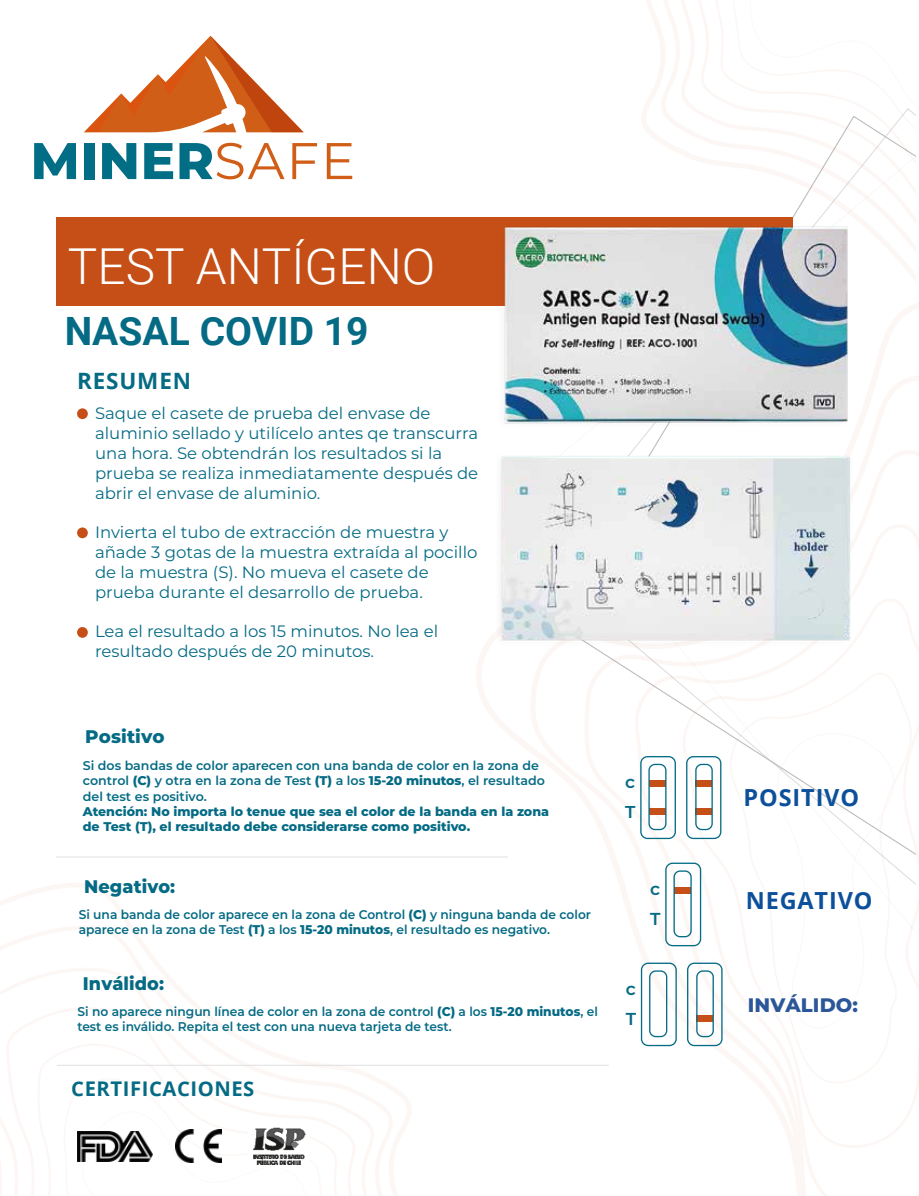
<style>
.page{position:relative;width:919px;height:1196px;background:#fff}
.page>*{position:absolute;margin:0;border:0;box-sizing:border-box;transform-origin:0 0}
.t1{font:800 51.45px "Montserrat";letter-spacing:.015em;color:#016e85}
.t2{font:300 49.5px "Roboto";color:#fff}
.t3{font:700 39px "Roboto";color:#056b84}
.t4{font:700 23.55px "Open Sans";letter-spacing:.035em;color:#0c509b}
.t5{font:700 22.5px "Open Sans";letter-spacing:.035em;color:#056b84}
.t6{font:700 20.25px "Open Sans";letter-spacing:.03em;color:#056b84}
.t7{font:800 19.5px "Montserrat";letter-spacing:.005em;color:#2b5698}
.t8{font:800 18.3px "Montserrat";letter-spacing:.005em;color:#056b84}
.t9{font:600 17.25px/30.2px "Montserrat";color:#066b85}
.t10{font:600 17.1px/30px "Montserrat";color:#066b85}
.t11{font:16.5px/19.8px "Montserrat";color:#056b84}
.t12{font:600 12.6px/15.1px "Montserrat";color:#056b84}
.t13{font:800 12.6px/15.1px "Montserrat";color:#056b84}
.s1{font-weight:400;color:#d05e17}
.s2{font-weight:800}
</style>
<div class="page">
<div style="left:56px;top:217px;width:736px;height:88px;background:#c54f17"></div>
<svg style="left:84px;top:36px;width:220px;height:96px"></svg>
<svg style="left:645px;top:0;width:21px;height:146px"></svg>
<svg style="left:666px;top:0;width:21px;height:149px"></svg>
<svg style="left:687px;top:0;width:22px;height:143px"></svg>
<svg style="left:709px;top:0;width:205px;height:149px"></svg>
<svg style="left:0;top:883px;width:412px;height:239px"></svg>
<svg style="left:0;top:925px;width:408px;height:270px"></svg>
<svg style="left:0;top:967px;width:387px;height:228px"></svg>
<svg style="left:6px;top:1007px;width:361px;height:188px"></svg>
<svg style="left:37px;top:1043px;width:310px;height:152px"></svg>
<svg style="left:63px;top:1077px;width:264px;height:118px"></svg>
<svg style="left:584px;top:451px;width:334px;height:615px"></svg>
<svg style="left:634px;top:521px;width:284px;height:674px"></svg>
<svg style="left:682px;top:596px;width:236px;height:557px"></svg>
<svg style="left:729px;top:695px;width:182px;height:392px"></svg>
<svg style="left:776px;top:728px;width:118px;height:300px"></svg>
<hr style="left:56px;top:856px;width:451px;height:1px;background:#e0e0e1">
<hr style="left:57px;top:1064px;width:551px;height:1px;background:#e0e0e1">
<img style="left:77px;top:1130px;width:75px;height:31px">
<svg style="left:686px;top:756px;width:35px;height:83px"></svg>
<svg style="left:640px;top:756px;width:35px;height:83px"></svg>
<svg style="left:665px;top:862px;width:36px;height:84px"></svg>
<svg style="left:686px;top:962px;width:36px;height:83px"></svg>
<svg style="left:640px;top:962px;width:36px;height:83px"></svg>
<img style="left:176px;top:1129px;width:45px;height:32px">
<img style="left:436px;top:149px;width:478px;height:546px">
<div style="left:77px;top:408px;width:11px;height:11px;background:#c54f17;border-radius:50%"></div>
<div style="left:77px;top:527px;width:11px;height:11px;background:#c54f17;border-radius:50%"></div>
<div style="left:77px;top:627px;width:11px;height:10px;background:#c54f17;border-radius:50%"></div>
<img style="left:248px;top:1124px;width:60px;height:43px">
<h1 class="t1" style="left:31px;top:123px;width:326px">MINER<span class="s1">SAFE</span></h1>
<h2 class="t2" style="left:68px;top:232px;width:369px">TEST ANTÍGENO</h2>
<h3 class="t3" style="left:65px;top:304px;width:305px">NASAL COVID 19</h3>
<h3 class="t5" style="left:77px;top:364px;width:115px">RESUMEN</h3>
<h3 class="t11" style="left:95px;top:403px;width:384px">Saque el casete de prueba del envase de aluminio sellado y utilícelo antes qe transcurra una hora. Se obtendrán los resultados si la prueba se realiza inmediatamente después de abrir el envase de aluminio.</h3>
<h3 class="t11" style="left:95px;top:521px;width:384px">Invierta el tubo de extracción de muestra y añade 3 gotas de la muestra extraída al pocillo de la muestra (S). No mueva el casete de prueba durante el desarrollo de prueba.</h3>
<h3 class="t11" style="left:95px;top:620px;width:344px">Lea el resultado a los 15 minutos. No lea el resultado después de 20 minutos.</h3>
<h3 class="t8" style="left:85px;top:722px;width:81px">Positivo</h3>
<p class="t12" style="left:83px;top:757px;width:463px">Si dos bandas de color aparecen con una banda de color en la zona de control <span class="s2">(C)</span> y otra en la zona de Test <span class="s2">(T)</span> a los <span class="s2">15-20 minutos</span>, el resultado del test es positivo.</p>
<p class="t13" style="left:83px;top:802px;width:467px">Atención: No importa lo tenue que sea el color de la banda en la zona de Test (T), el resultado debe considerarse como positivo.</p>
<h3 class="t8" style="left:84px;top:873px;width:93px">Negativo:</h3>
<p class="t12" style="left:79px;top:906px;width:513px">Si una banda de color aparece en la zona de Control <span class="s2">(C)</span> y ninguna banda de color aparece en la zona de Test <span class="s2">(T)</span> a los <span class="s2">15-20 minutos</span>, el resultado es negativo.</p>
<h3 class="t8" style="left:83px;top:970px;width:83px">Inválido:</h3>
<p class="t12" style="left:77px;top:1003px;width:522px">Si no aparece ningun línea de color en la zona de control <span class="s2">(C)</span> a los <span class="s2">15-20 minutos</span>, el test es inválido. Repita el test con una nueva tarjeta de test.</p>
<h3 class="t6" style="left:71px;top:1074px;width:184px">CERTIFICACIONES</h3>
<h3 class="t10" style="left:625px;top:766px;width:12px">c<br>T</h3>
<h3 class="t9" style="left:650px;top:872px;width:12px">c<br>T</h3>
<h3 class="t9" style="left:625px;top:972px;width:12px">c<br>T</h3>
<h3 class="t4" style="left:743px;top:780px;width:117px">POSITIVO</h3>
<h3 class="t4" style="left:745px;top:883px;width:128px">NEGATIVO</h3>
<h3 class="t7" style="left:747px;top:990px;width:112px">INVÁLIDO:</h3>
</div>
